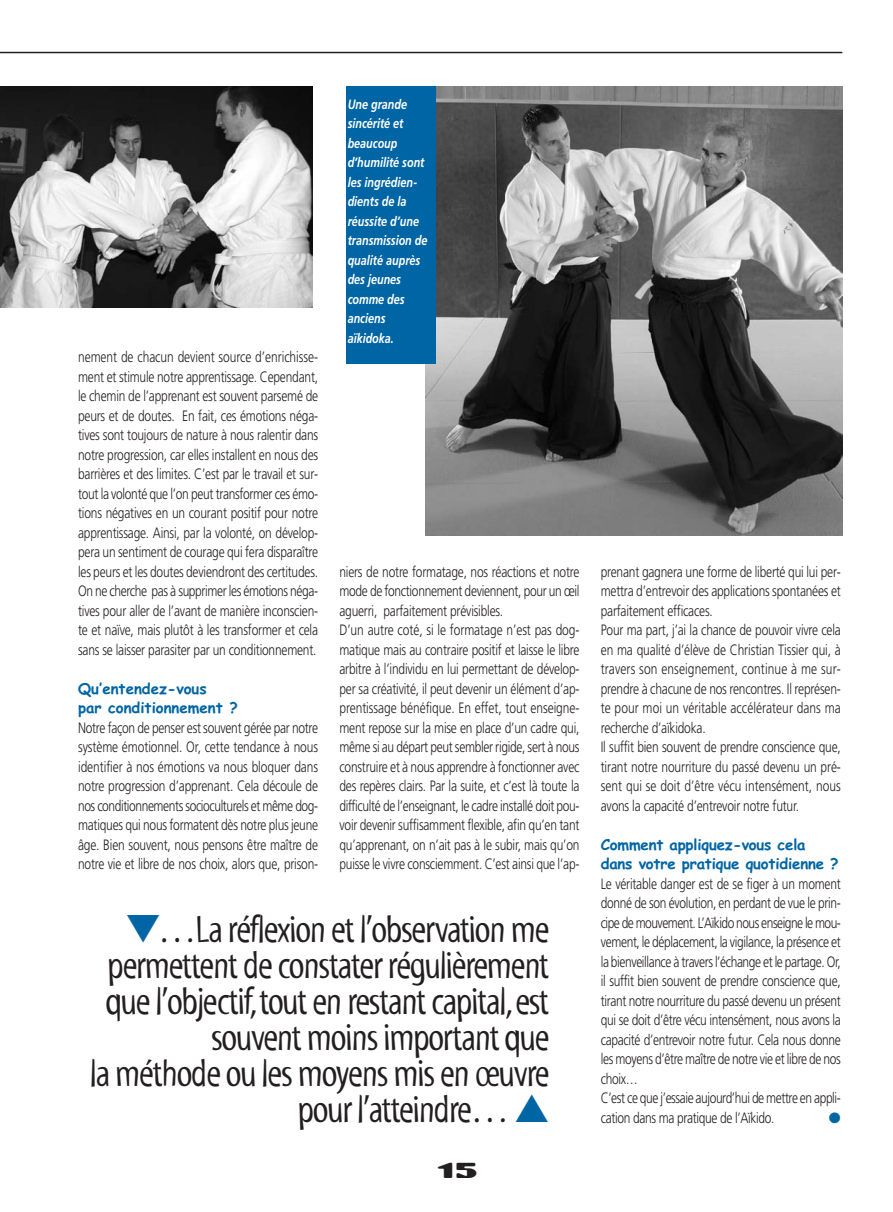
<style>
.page{position:relative;width:893px;height:1212px;background:#fff}
.page>*{position:absolute;margin:0;border:0;box-sizing:border-box;transform-origin:0 0}
.t1{font:39px/36px "Myriad Tilt";letter-spacing:-.03em;color:#231f20;text-align:right}
.t2{font:21px "Shuriken Boy";color:#231f20;scale:1.6 1}
.t3{font:300 15px/19.5px "Frutiger";letter-spacing:-.015em;color:#231f20;scale:.8 1}
.t4{font:700 15px/19.5px "Comic Sans MS";letter-spacing:-.01em;color:#0065a4}
.t5{font:15px "Zapf Dingbats";color:#0065a4}
.t6{font:italic 700 13.5px/19.5px "Frutiger";color:#fff;scale:.8 1}
.s1{color:#0065a4}
</style>
<div class="page">
<hr style="left:0;top:52px;width:842px;height:1px;background:#231f20">
<img style="left:425px;top:87px;width:417px;height:449px">
<img style="left:1px;top:87px;width:312px;height:221px">
<div style="left:346px;top:87px;width:89px;height:277px;background:#0065a4"></div>
<p class="t6" style="left:348px;top:95px;width:101px">Une grande sincérité et beaucoup d’humilité sont les ingrédien&shy;dients de la réussite d’une transmission de qualité auprès des jeunes comme des anciens aïkidoka.</p>
<p class="t3" style="left:78px;top:348px;width:301px;text-align:justify">nement de chacun devient source d’enrichisse&shy;ment et stimule notre apprentissage. Cependant, le chemin de l’apprenant est souvent parsemé de peurs et de doutes. En fait, ces émotions néga&shy;tives sont toujours de nature à nous ralentir dans notre progression, car elles installent en nous des barrières et des limites. C’est par le travail et sur&shy;tout la volonté que l’on peut transformer ces émo&shy;tions négatives en un courant positif pour notre apprentissage. Ainsi, par la volonté, on dévelop&shy;pera un sentiment de courage qui fera disparaître les peurs et les doutes deviendront des certitudes.<br>On ne cherche pas à supprimer les émotions néga&shy;tives pour aller de l’avant de manière inconscien&shy;te et naïve, mais plutôt à les transformer et cela sans se laisser parasiter par un conditionnement.</p>
<p class="t4" style="left:78px;top:680px;width:161px">Qu’entendez-vous<br>par conditionnement ?</p>
<p class="t3" style="left:78px;top:719px;width:301px;text-align:justify">Notre façon de penser est souvent gérée par notre système émotionnel. Or, cette tendance à nous identifier à nos émotions va nous bloquer dans notre progression d’apprenant. Cela découle de nos conditionnements socioculturels et même dog&shy;matiques qui nous formatent dès notre plus jeune âge. Bien souvent, nous pensons être maître de notre vie et libre de nos choix, alors que, prison-</p>
<p class="t3" style="left:339px;top:563px;width:301px">niers de notre formatage, nos réactions et notre mode de fonctionnement deviennent, pour un œil aguerri, parfaitement prévisibles.<br>D’un autre coté, si le formatage n’est pas dog&shy;matique mais au contraire positif et laisse le libre arbitre à l’individu en lui permettant de dévelop&shy;per sa créativité, il peut devenir un élément d’ap&shy;prentissage bénéfique. En effet, tout enseigne&shy;ment repose sur la mise en place d’un cadre qui, même si au départ peut sembler rigide, sert à nous construire et à nous apprendre à fonctionner avec des repères clairs. Par la suite, et c’est là toute la difficulté de l’enseignant, le cadre installé doit pou&shy;voir devenir suffisamment flexible, afin qu’en tant qu’apprenant, on n’ait pas à le subir, mais qu’on puisse le vivre consciemment. C’est ainsi que l’ap-</p>
<p class="t3" style="left:600px;top:563px;width:301px">prenant gagnera une forme de liberté qui lui per&shy;mettra d’entrevoir des applications spontanées et parfaitement efficaces.<br>Pour ma part, j’ai la chance de pouvoir vivre cela en ma qualité d’élève de Christian Tissier qui, à travers son enseignement, continue à me sur&shy;prendre à chacune de nos rencontres. Il représen&shy;te pour moi un véritable accélérateur dans ma recherche d’aïkidoka.<br>Il suffit bien souvent de prendre conscience que, tirant notre nourriture du passé devenu un pré&shy;sent qui se doit d’être vécu intensément, nous avons la capacité d’entrevoir notre futur.</p>
<p class="t4" style="left:600px;top:836px;width:239px">Comment appliquez-vous cela dans votre pratique quotidienne ?</p>
<p class="t3" style="left:600px;top:875px;width:301px">Le véritable danger est de se figer à un moment donné de son évolution, en perdant de vue le prin&shy;cipe de mouvement. L’Aïkido nous enseigne le mou&shy;vement, le déplacement, la vigilance, la présence et la bienveillance à travers l’échange et le partage. Or, il suffit bien souvent de prendre conscience que, tirant notre nourriture du passé devenu un présent qui se doit d’être vécu intensément, nous avons la capacité d’entrevoir notre futur. Cela nous donne les moyens d’être maître de notre vie et libre de nos choix…<br>C’est ce que j’essaie aujourd’hui de mettre en appli&shy;cation dans ma pratique de l’Aïkido.</p>
<h1 class="t1" style="left:90px;top:914px;width:461px"><span class="s1">▼</span>…La réflexion et l’observation me permettent de constater régulièrement que l’objectif,tout en restant capital,est souvent moins important que<br>la méthode ou les moyens mis en œuvre pour l’atteindre… <span class="s1">▲</span></h1>
<p class="t5" style="left:829px;top:1110px;width:13px">●</p>
<h2 class="t2" style="left:438px;top:1163px;width:26px">15</h2>
</div>
